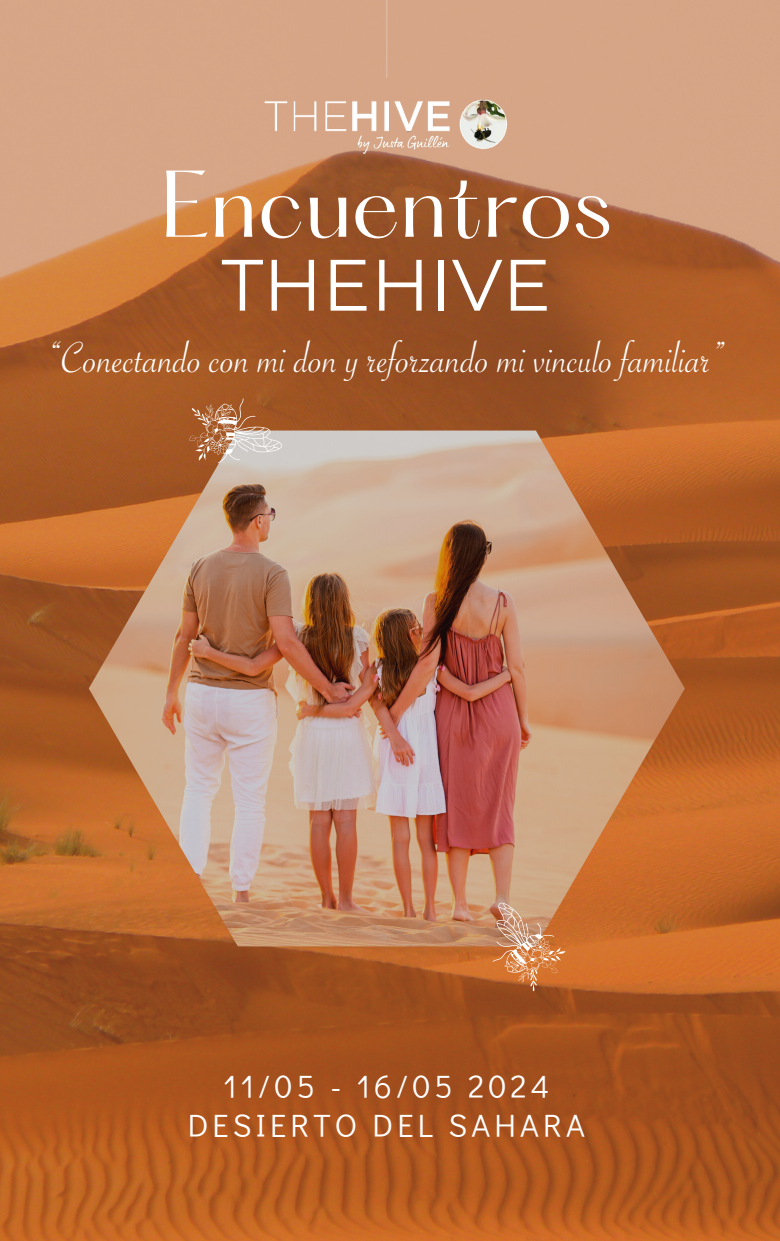
<style>
.page{position:relative;width:780px;height:1241px;background:#fff}
.page>*{position:absolute;margin:0;border:0;box-sizing:border-box;transform-origin:0 0}
.t1{font:82.75px "Hatton";color:#fff}
.t2{font:72.5px "Montserrat";color:#fff}
.t3{font:46.38px "Savoye Let Plain";color:#fff}
.t4{font:32.12px "Didact Gothic";letter-spacing:.13em;color:#fff}
</style>
<div class="page">
<img style="left:0;top:0;width:779px;height:1240px">
<img style="left:89px;top:430px;width:595px;height:516px">
<svg style="left:187px;top:396px;width:96px;height:68px;background:#ba8968"></svg>
<img style="left:252px;top:78px;width:268px;height:87px">
<hr style="left:386px;top:0;width:1px;height:78px;background:#fff">
<svg style="left:466px;top:893px;width:107px;height:106px;background:#c68152"></svg>
<p class="t1" style="left:160px;top:165px;width:453px">Encuentros</p>
<p class="t2" style="left:221px;top:240px;width:331px">THEHIVE</p>
<p class="t3" style="left:47px;top:340px;width:679px">“Conectando con mi don y reforzando mi vinculo familiar”</p>
<p class="t4" style="left:223px;top:1064px;width:327px">11/05 - 16/05 2024</p>
<p class="t4" style="left:188px;top:1102px;width:398px">DESIERTO DEL SAHARA</p>
</div>
